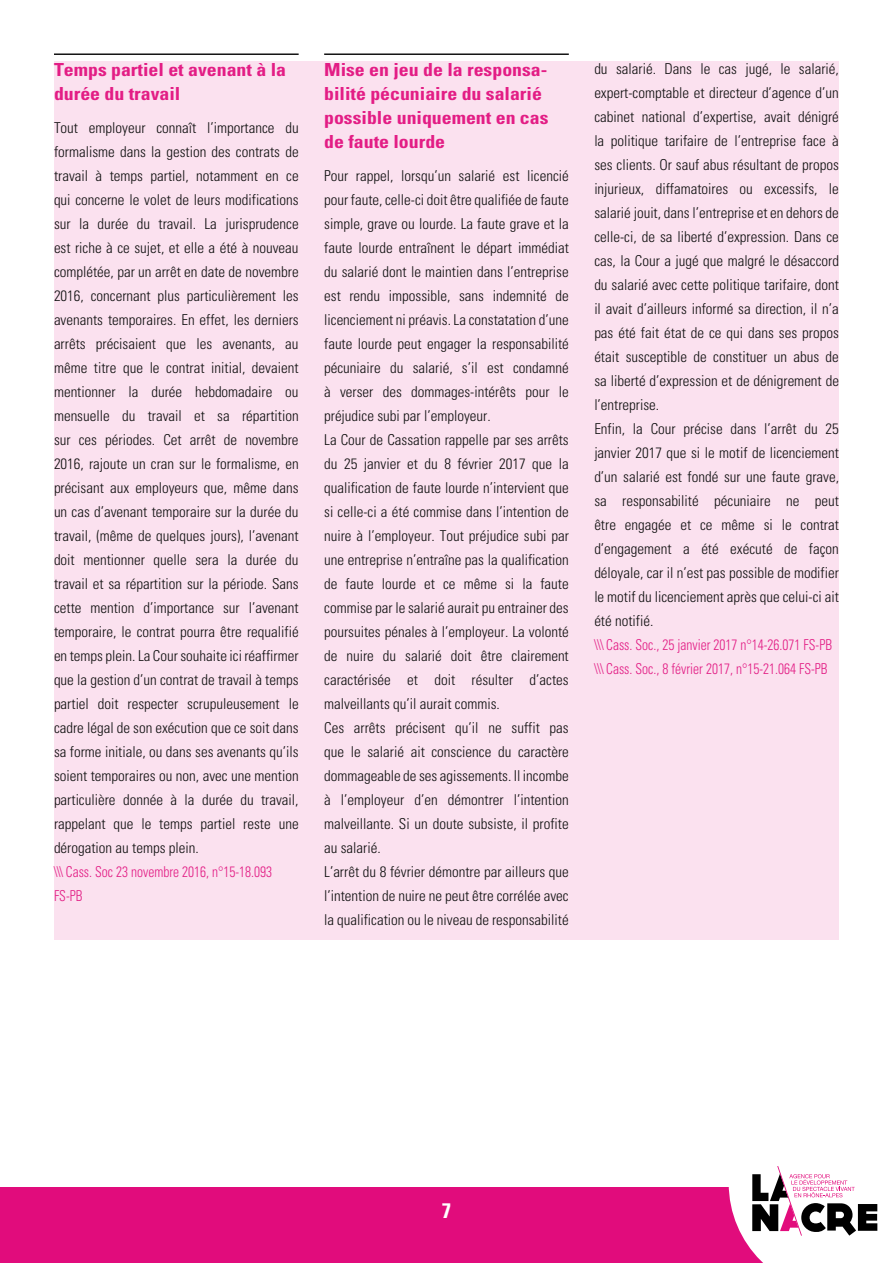
<style>
.page{position:relative;width:893px;height:1263px;background:#fff}
.page>*{position:absolute;margin:0;border:0;box-sizing:border-box;transform-origin:0 0}
.t1{font:700 condensed 21px "Univers";color:#fff}
.t2{font:700 condensed 18px/24px "Univers";color:#e10c7c;scale:1.1 1}
.t3{font:300 condensed 15px/24px "Univers";color:#000}
.t4{font:300 condensed 15px/24px "Univers";color:#e10c7c;scale:.9 1}
</style>
<div class="page">
<div style="left:0;top:1188px;width:893px;height:75px;background:#e10c7c"></div>
<svg style="left:729px;top:1166px;width:164px;height:97px"></svg>
<div style="left:54px;top:62px;width:785px;height:878px;background:#fbdfee"></div>
<hr style="left:54px;top:53px;width:245px;height:2px;background:#000">
<hr style="left:324px;top:53px;width:245px;height:2px;background:#000">
<p class="t2" style="left:54px;top:58px;width:212px">Temps partiel et avenant à la durée du travail</p>
<p class="t3" style="left:54px;top:115px;width:246px;text-align:justify">Tout employeur connaît l’importance du formalisme dans la gestion des contrats de travail à temps partiel, notamment en ce qui concerne le volet de leurs modifications sur la durée du travail. La jurisprudence est riche à ce sujet, et elle a été à nouveau complétée, par un arrêt en date de novembre 2016, concernant plus particulièrement les avenants temporaires. En effet, les derniers arrêts précisaient que les avenants, au même titre que le contrat initial, devaient mentionner la durée hebdomadaire ou mensuelle du travail et sa répartition sur ces périodes. Cet arrêt de novembre 2016, rajoute un cran sur le formalisme, en précisant aux employeurs que, même dans un cas d’avenant temporaire sur la durée du travail, (même de quelques jours), l’avenant doit mentionner quelle sera la durée du travail et sa répartition sur la période. Sans cette mention d’importance sur l’avenant temporaire, le contrat pourra être requalifié en temps plein. La Cour souhaite ici réaffirmer que la gestion d’un contrat de travail à temps partiel doit respecter scrupuleusement le cadre légal de son exécution que ce soit dans sa forme initiale, ou dans ses avenants qu’ils soient temporaires ou non, avec une mention particulière donnée à la durée du travail, rappelant que le temps partiel reste une dérogation au temps plein.</p>
<p class="t4" style="left:54px;top:859px;width:244px">\\\ Cass. Soc 23 novembre 2016, n°15-18.093<br>FS-PB</p>
<p class="t2" style="left:324px;top:58px;width:205px">Mise en jeu de la responsa&shy;bilité pécuniaire du salarié possible uniquement en cas de faute lourde</p>
<p class="t3" style="left:324px;top:163px;width:246px">Pour rappel, lorsqu’un salarié est licencié pour faute, celle-ci doit être qualifiée de faute simple, grave ou lourde. La faute grave et la faute lourde entraînent le départ immédiat du salarié dont le maintien dans l’entreprise est rendu impossible, sans indemnité de licenciement ni préavis. La constatation d’une faute lourde peut engager la responsabilité pécuniaire du salarié, s’il est condamné à verser des dommages-intérêts pour le préjudice subi par l’employeur.<br>La Cour de Cassation rappelle par ses arrêts du 25 janvier et du 8 février 2017 que la qualification de faute lourde n’intervient que si celle-ci a été commise dans l’intention de nuire à l’employeur. Tout préjudice subi par une entreprise n’entraîne pas la qualification de faute lourde et ce même si la faute commise par le salarié aurait pu entrainer des poursuites pénales à l’employeur. La volonté de nuire du salarié doit être clairement caractérisée et doit résulter d’actes malveillants qu’il aurait commis.<br>Ces arrêts précisent qu’il ne suffit pas que le salarié ait conscience du caractère dommageable de ses agissements. Il incombe à l’employeur d’en démontrer l’intention malveillante. Si un doute subsiste, il profite au salarié.<br>L’arrêt du 8 février démontre par ailleurs que l’intention de nuire ne peut être corrélée avec la qualification ou le niveau de responsabilité</p>
<p class="t3" style="left:594px;top:56px;width:246px">du salarié. Dans le cas jugé, le salarié, expert-comptable et directeur d’agence d’un cabinet national d’expertise, avait dénigré la politique tarifaire de l’entreprise face à ses clients. Or sauf abus résultant de propos injurieux, diffamatoires ou excessifs, le salarié jouit, dans l’entreprise et en dehors de celle-ci, de sa liberté d’expression. Dans ce cas, la Cour a jugé que malgré le désaccord du salarié avec cette politique tarifaire, dont il avait d’ailleurs informé sa direction, il n’a pas été fait état de ce qui dans ses propos était susceptible de constituer un abus de sa liberté d’expression et de dénigrement de l’entreprise.<br>Enfin, la Cour précise dans l’arrêt du 25 janvier 2017 que si le motif de licenciement d’un salarié est fondé sur une faute grave, sa responsabilité pécuniaire ne peut être engagée et ce même si le contrat d’engagement a été exécuté de façon déloyale, car il n’est pas possible de modifier le motif du licenciement après que celui-ci ait été notifié.</p>
<p class="t4" style="left:594px;top:632px;width:266px">\\\ Cass. Soc., 25 janvier 2017 n°14-26.071 FS-PB \\\ Cass. Soc., 8 février 2017, n°15-21.064 FS-PB</p>
<h1 class="t1" style="left:442px;top:1197px;width:11px">7</h1>
</div>
